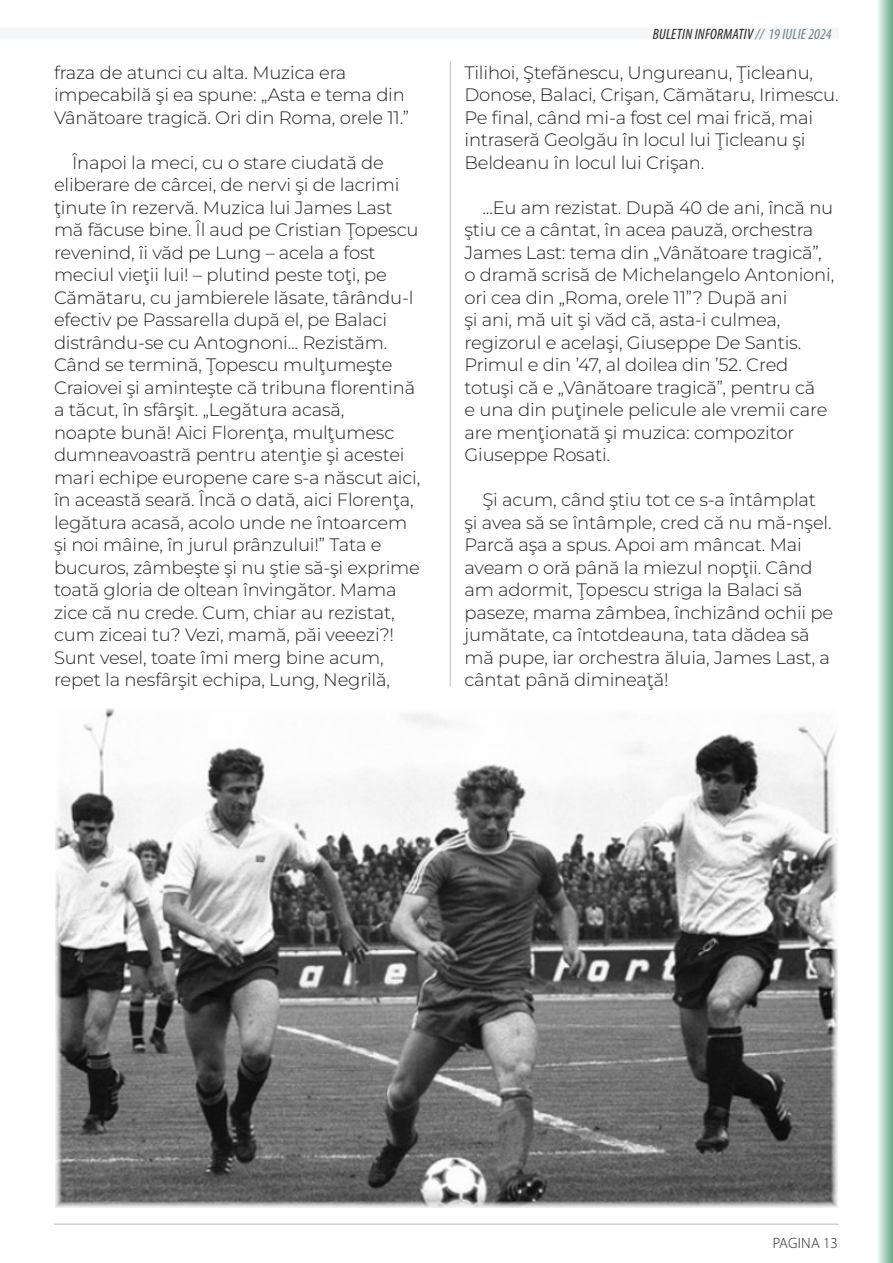
<style>
.page{position:relative;width:893px;height:1263px;background:#fff}
.page>*{position:absolute;margin:0;border:0;box-sizing:border-box;transform-origin:0 0}
.t1{font:300 18px/22.5px "Montserrat";letter-spacing:-.01em;color:#231f20}
.t2{font:italic condensed 15px "Myriad Pro";letter-spacing:.02em;color:#231f20}
.t3{font:300 15px "Myriad Pro";letter-spacing:.015em;color:#231f20}
.s1{color:#6c7d86}
</style>
<div class="page">
<hr style="left:450px;top:61px;width:1px;height:625px;background:#231f20">
<hr style="left:54px;top:1224px;width:785px;height:1px;background:#231f20">
<img style="left:56px;top:709px;width:781px;height:498px">
<div style="left:0;top:28px;width:839px;height:12px;background:#f5f6f7"></div>
<svg style="left:878px;top:0;width:15px;height:1263px;background:#a8cfbb"></svg>
<p class="t1" style="left:54px;top:60px;width:357px">fraza de atunci cu alta. Muzica era impecabilă şi ea spune: „Asta e tema din<br>Vânătoare tragică. Ori din Roma, orele 11.”</p>
<p class="t1" style="left:54px;top:150px;width:368px;text-indent:18px">Înapoi la meci, cu o stare ciudată de eliberare de cârcei, de nervi şi de lacrimi ţinute în rezervă. Muzica lui James Last mă făcuse bine. Îl aud pe Cristian Ţopescu revenind, îi văd pe Lung – acela a fost meciul vieţii lui! – plutind peste toţi, pe Cămătaru, cu jambierele lăsate, târându-l efectiv pe Passarella după el, pe Balaci distrându-se cu Antognoni... Rezistăm.<br>Când se termină, Ţopescu mulţumeşte Craiovei şi aminteşte că tribuna florentină a tăcut, în sfârşit. „Legătura acasă,<br>noapte bună! Aici Florenţa, mulţumesc dumneavoastră pentru atenţie şi acestei mari echipe europene care s-a născut aici, în această seară. Încă o dată, aici Florenţa, legătura acasă, acolo unde ne întoarcem şi noi mâine, în jurul prânzului!” Tata e bucuros, zâmbeşte şi nu ştie să-şi exprime toată gloria de oltean învingător. Mama zice că nu crede. Cum, chiar au rezistat, cum ziceai tu? Vezi, mamă, păi veeezi?!<br>Sunt vesel, toate îmi merg bine acum, repet la nesfârşit echipa, Lung, Negrilă,</p>
<p class="t2" style="left:653px;top:25px;width:180px">BULETIN INFORMATIV <span class="s1">// 19 IULIE 2024</span></p>
<p class="t1" style="left:464px;top:60px;width:376px">Tilihoi, Ştefănescu, Ungureanu, Ţicleanu, Donose, Balaci, Crişan, Cămătaru, Irimescu.<br>Pe final, când mi-a fost cel mai frică, mai intraseră Geolgău în locul lui Ţicleanu şi Beldeanu în locul lui Crişan.</p>
<p class="t1" style="left:464px;top:195px;width:371px;text-indent:18px">...Eu am rezistat. După 40 de ani, încă nu ştiu ce a cântat, în acea pauză, orchestra James Last: tema din „Vânătoare tragică”, o dramă scrisă de Michelangelo Antonioni, ori cea din „Roma, orele 11”? După ani<br>şi ani, mă uit şi văd că, asta-i culmea, regizorul e acelaşi, Giuseppe De Santis.<br>Primul e din ’47, al doilea din ’52. Cred totuşi că e „Vânătoare tragică”, pentru că<br>e una din puţinele pelicule ale vremii care are menţionată şi muzica: compozitor Giuseppe Rosati.</p>
<p class="t1" style="left:464px;top:488px;width:370px;text-indent:18px">Şi acum, când ştiu tot ce s-a întâmplat şi avea să se întâmple, cred că nu mă-nşel.<br>Parcă aşa a spus. Apoi am mâncat. Mai aveam o oră până la miezul nopţii. Când am adormit, Ţopescu striga la Balaci să paseze, mama zâmbea, închizând ochii pe jumătate, ca întotdeauna, tata dădea să mă pupe, iar orchestra ăluia, James Last, a cântat până dimineaţă!</p>
<p class="t3" style="left:773px;top:1234px;width:67px">PAGINA 13</p>
</div>
